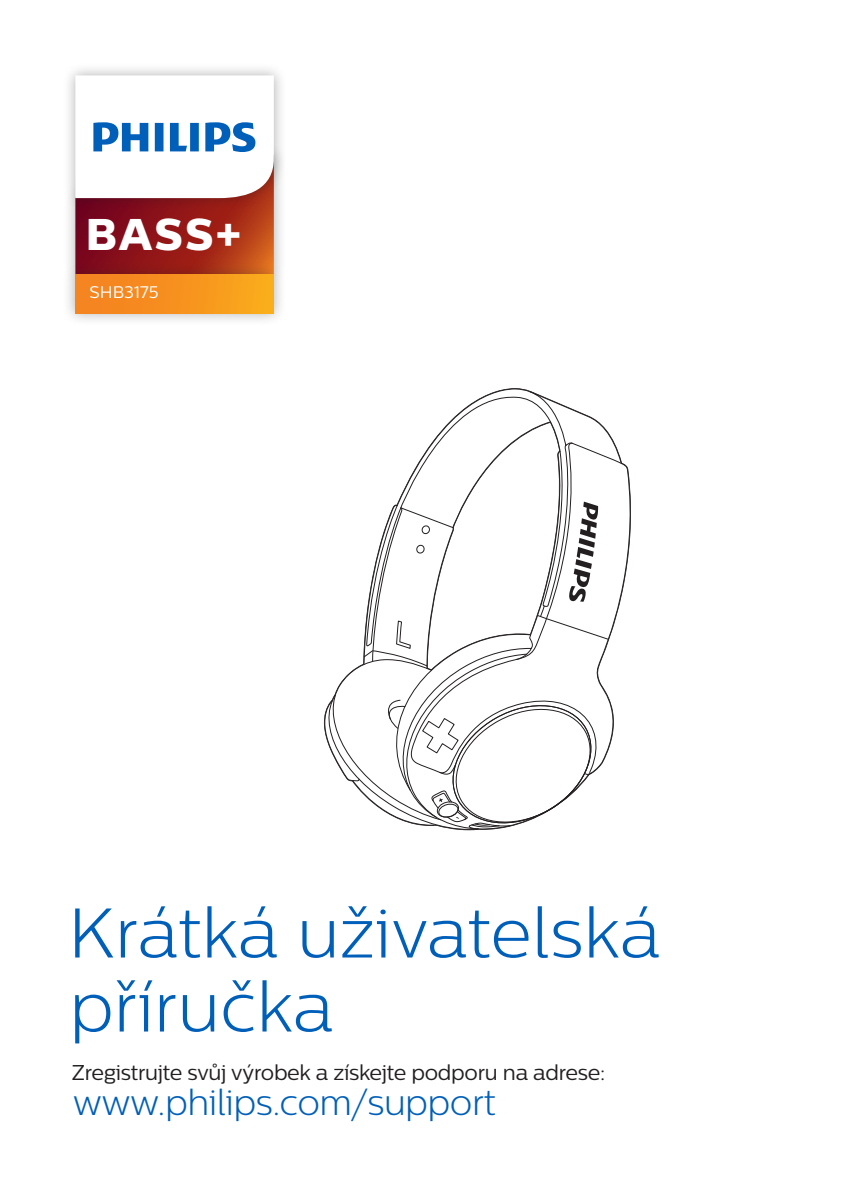
<style>
.page{position:relative;width:842px;height:1191px;background:#fff}
.page>*{position:absolute;margin:0;border:0;box-sizing:border-box;transform-origin:0 0}
.t1{font:300 70px/74px "Centrale Sans";color:#005fb9}
.t2{font:44.4px "Centrale Sans X Bold";color:#fff}
.t3{font:300 36px "Centrale Sans";letter-spacing:-.015em;color:#005fb9}
.t4{font:21.4px "Centrale Sans";letter-spacing:-.015em;color:#231f20}
.t5{font:16.8px "Centrale Sans";color:#fff}
</style>
<div class="page">
<svg style="left:324px;top:391px;width:298px;height:439px"></svg>
<div style="left:63px;top:142px;width:223px;height:146px;background:#231f20;opacity:.35"></div>
<div style="left:63px;top:63px;width:223px;height:148px;background:#231f20;opacity:.35"></div>
<div style="left:63px;top:262px;width:224px;height:64px;background:#231f20;opacity:.35"></div>
<div style="left:75px;top:274px;width:199px;height:40px;background:linear-gradient(to right,#f47d20,#faaa1c)"></div>
<svg style="left:75px;top:75px;width:199px;height:200px"></svg>
<p class="t2" style="left:86px;top:206px;width:157px">BASS+</p>
<p class="t5" style="left:90px;top:282px;width:70px">SHB3175</p>
<h1 class="t1" style="left:68px;top:895px;width:594px">Krátká uživatelská příručka</h1>
<p class="t4" style="left:72px;top:1059px;width:535px">Zregistrujte svůj výrobek a získejte podporu na adrese:</p>
<h3 class="t3" style="left:73px;top:1082px;width:425px">www.philips.com/support</h3>
</div>
